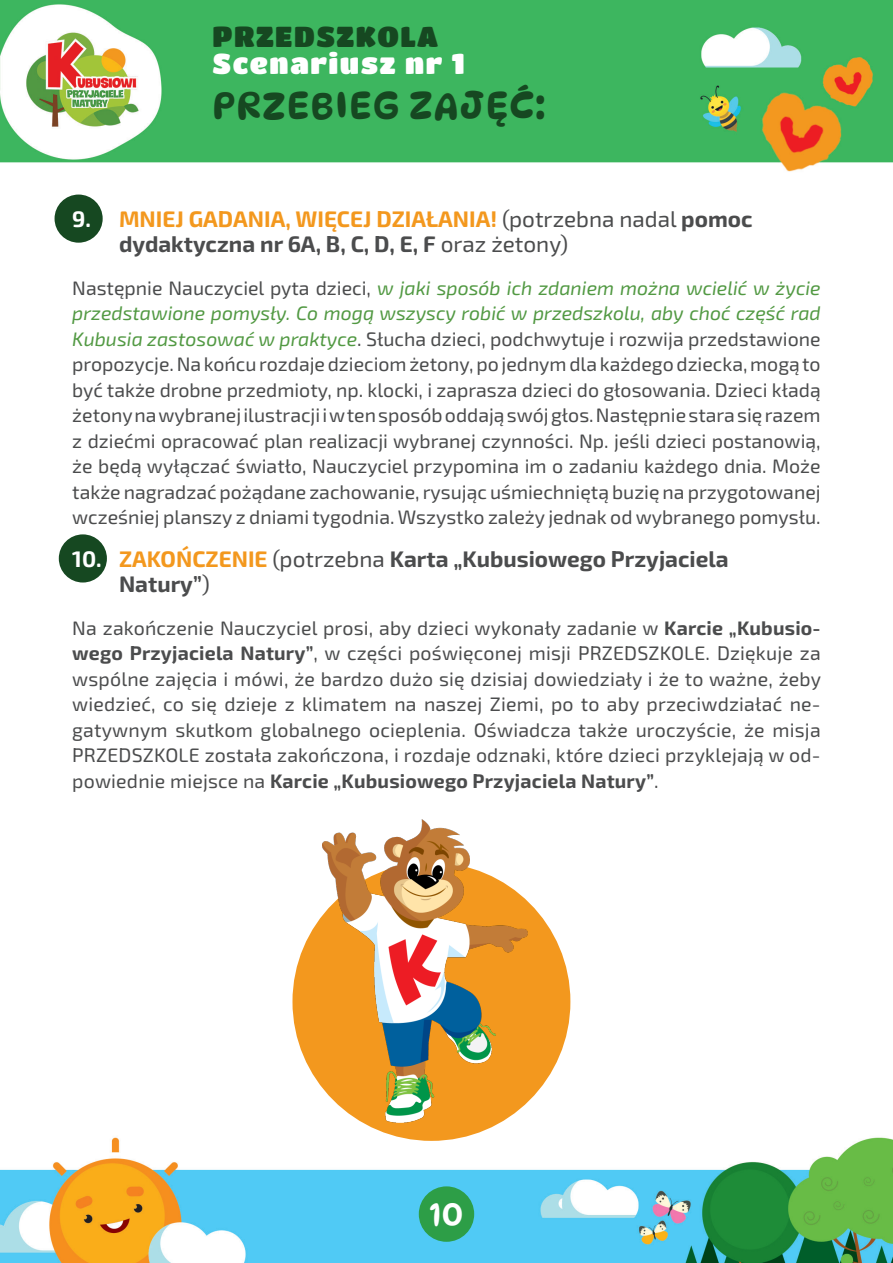
<style>
.page{position:relative;width:893px;height:1263px;background:#fff}
.page>*{position:absolute;margin:0;border:0;box-sizing:border-box;transform-origin:0 0}
.t1{font:500 37.5px "Dyna Puff";letter-spacing:.05em;color:#164821}
.t2{font:33px "Dyna Puff";color:#fff}
.t3{font:28.5px "Titan One";letter-spacing:.05em;color:#fff}
.t4{font:28.5px "Titan One";letter-spacing:.05em;color:#164821}
.t5{font:700 22.5px/25.5px "Exo 2";color:#4b4c4d}
.t6{font:19.5px/25.5px "Exo 2";color:#4b4c4d;text-align:justify}
.s1{color:#fff}
.s2{color:#f3981e}
.s3{font-weight:400}
.s4{font-style:italic;color:#529943}
.s5{font-weight:700}
</style>
<div class="page">
<img style="left:0;top:0;width:893px;height:1263px">
<div style="left:419px;top:1186px;width:55px;height:56px;background:#2d9e47;border-radius:50%"></div>
<div style="left:55px;top:195px;width:48px;height:48px;background:#164821;border-radius:50%"></div>
<div style="left:59px;top:534px;width:48px;height:48px;background:#164821;border-radius:50%"></div>
<div style="left:292px;top:862px;width:278px;height:279px;background:#f3981e;border-radius:50%"></div>
<img style="left:323px;top:820px;width:205px;height:302px">
<p class="t4" style="left:213px;top:20px;width:227px">PRZEDSZKOLA</p>
<p class="t3" style="left:213px;top:47px;width:254px">Scenariusz nr 1</p>
<p class="t1" style="left:213px;top:82px;width:334px">PRZEBIEG ZAJĘĆ:</p>
<p class="t5" style="left:119px;top:205px;width:635px;text-indent:-47px"><span class="s1">9.</span> <span class="s2">MNIEJ GADANIA, WIĘCEJ DZIAŁANIA!</span> <span class="s3">(potrzebna nadal</span> pomoc dydaktyczna nr 6A, B, C, D, E, F <span class="s3">oraz żetony)</span></p>
<p class="t6" style="left:72px;top:274px;width:750px">Następnie Nauczyciel pyta dzieci, <span class="s4">w jaki sposób ich zdaniem można wcielić w życie przedstawione pomysły. Co mogą wszyscy robić w przedszkolu, aby choć część rad Kubusia zastosować w praktyce</span>. Słucha dzieci, podchwytuje i rozwija przedstawione propozycje. Na końcu rozdaje dzieciom żetony, po jednym dla każdego dziecka, mogą to być także drobne przedmioty, np. klocki, i zaprasza dzieci do głosowania. Dzieci kładą żetony na wybranej ilustracji i w ten sposób oddają swój głos. Następnie stara się razem z dziećmi opracować plan realizacji wybranej czynności. Np. jeśli dzieci postanowią, że będą wyłączać światło, Nauczyciel przypomina im o zadaniu każdego dnia. Może także nagradzać pożądane zachowanie, rysując uśmiechniętą buzię na przygotowanej wcześniej planszy z dniami tygodnia. Wszystko zależy jednak od wybranego pomysłu.</p>
<p class="t5" style="left:119px;top:545px;width:611px;text-indent:-47px"><span class="s1">10.</span> <span class="s2">ZAKOŃCZENIE</span> <span class="s3">(potrzebna</span> Karta „Kubusiowego Przyjaciela<br>Natury”<span class="s3">)</span></p>
<p class="t6" style="left:72px;top:614px;width:750px">Na zakończenie Nauczyciel prosi, aby dzieci wykonały zadanie w <span class="s5">Karcie „Kubusio&shy;wego Przyjaciela Natury”</span>, w części poświęconej misji PRZEDSZKOLE. Dziękuje za wspólne zajęcia i mówi, że bardzo dużo się dzisiaj dowiedziały i że to ważne, żeby wiedzieć, co się dzieje z klimatem na naszej Ziemi, po to aby przeciwdziałać ne&shy;gatywnym skutkom globalnego ocieplenia. Oświadcza także uroczyście, że misja PRZEDSZKOLE została zakończona, i rozdaje odznaki, które dzieci przyklejają w od&shy;powiednie miejsce na <span class="s5">Karcie „Kubusiowego Przyjaciela Natury”</span>.</p>
<p class="t2" style="left:429px;top:1193px;width:36px">10</p>
</div>
